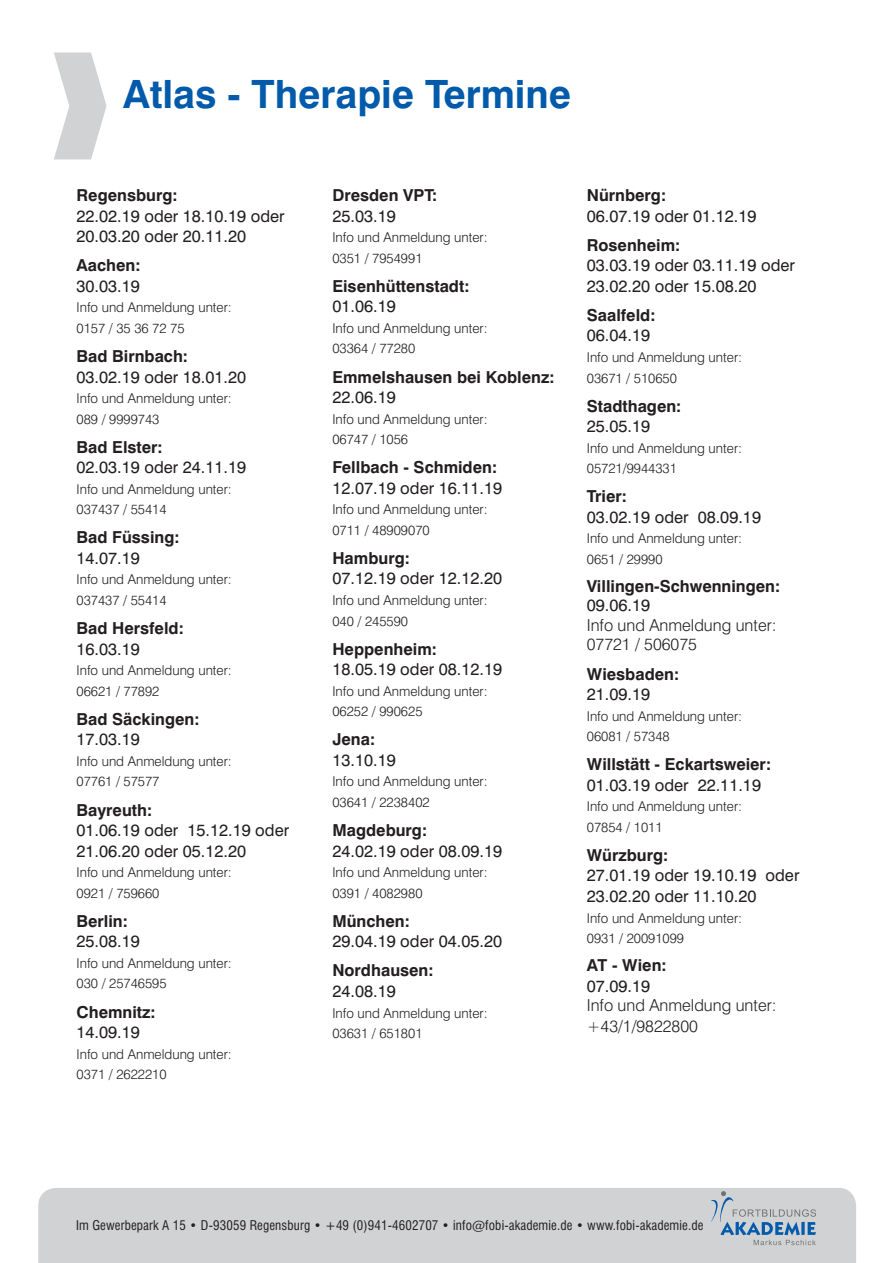
<style>
.page{position:relative;width:893px;height:1263px;background:#fff}
.page>*{position:absolute;margin:0;border:0;box-sizing:border-box;transform-origin:0 0}
.t1{font:700 39px "Swiss 721 BT";color:#015aaa}
.t2{font:16.5px/20.5px "Swiss 721 BT";color:#231f20}
.t3{font:700 16.5px "Swiss 721 BT";color:#231f20}
.t4{font:300 16.5px "Swiss 721 BT";color:#231f20}
.t5{font:300 13.5px/20.5px "Swiss 721 BT";color:#231f20}
.t6{font:condensed 13.05px "Swiss 721 BT";letter-spacing:.01em;color:#231f20}
</style>
<div class="page">
<div style="left:38px;top:1188px;width:818px;height:75px;background:#d1d2d4"></div>
<svg style="left:711px;top:1191px;width:105px;height:54px;background:#b2bec9"></svg>
<p class="t1" style="left:123px;top:70px;width:449px">Atlas - Therapie Termine</p>
<p class="t3" style="left:77px;top:185px;width:102px">Regensburg:</p>
<p class="t2" style="left:77px;top:205px;width:210px">22.02.19 oder 18.10.19 oder<br>20.03.20 oder 20.11.20</p>
<p class="t3" style="left:77px;top:255px;width:65px">Aachen:</p>
<p class="t2" style="left:77px;top:275px;width:65px">30.03.19</p>
<p class="t5" style="left:77px;top:297px;width:157px">Info und Anmeldung unter:<br>0157 / 35 36 72 75</p>
<p class="t3" style="left:77px;top:346px;width:113px">Bad Birnbach:</p>
<p class="t2" style="left:77px;top:366px;width:171px">03.02.19 oder 18.01.20</p>
<p class="t5" style="left:77px;top:388px;width:157px">Info und Anmeldung unter:</p>
<p class="t5" style="left:77px;top:408px;width:84px">089 / 9999743</p>
<p class="t3" style="left:77px;top:437px;width:88px">Bad Elster:</p>
<p class="t2" style="left:77px;top:457px;width:171px">02.03.19 oder 24.11.19</p>
<p class="t5" style="left:77px;top:479px;width:157px">Info und Anmeldung unter:</p>
<p class="t5" style="left:77px;top:499px;width:92px">037437 / 55414</p>
<p class="t3" style="left:77px;top:527px;width:104px">Bad Füssing:</p>
<p class="t2" style="left:77px;top:548px;width:65px">14.07.19</p>
<p class="t5" style="left:77px;top:569px;width:157px">Info und Anmeldung unter:</p>
<p class="t5" style="left:77px;top:590px;width:92px">037437 / 55414</p>
<p class="t3" style="left:77px;top:618px;width:109px">Bad Hersfeld:</p>
<p class="t2" style="left:77px;top:638px;width:65px">16.03.19</p>
<p class="t5" style="left:77px;top:660px;width:157px">Info und Anmeldung unter:</p>
<p class="t5" style="left:77px;top:680px;width:84px">06621 / 77892</p>
<p class="t3" style="left:77px;top:709px;width:124px">Bad Säckingen:</p>
<p class="t2" style="left:77px;top:729px;width:65px">17.03.19</p>
<p class="t5" style="left:77px;top:751px;width:157px">Info und Anmeldung unter:</p>
<p class="t5" style="left:77px;top:771px;width:84px">07761 / 57577</p>
<p class="t3" style="left:77px;top:799px;width:77px">Bayreuth:</p>
<p class="t2" style="left:77px;top:820px;width:214px">01.06.19 oder 15.12.19 oder</p>
<p class="t2" style="left:77px;top:840px;width:171px">21.06.20 oder 05.12.20</p>
<p class="t5" style="left:77px;top:862px;width:157px">Info und Anmeldung unter:</p>
<p class="t5" style="left:77px;top:882px;width:84px">0921 / 759660</p>
<p class="t3" style="left:77px;top:911px;width:53px">Berlin:</p>
<p class="t2" style="left:77px;top:931px;width:65px">25.08.19</p>
<p class="t5" style="left:77px;top:953px;width:157px">Info und Anmeldung unter:</p>
<p class="t5" style="left:77px;top:973px;width:92px">030 / 25746595</p>
<p class="t3" style="left:77px;top:1001px;width:81px">Chemnitz:</p>
<p class="t2" style="left:77px;top:1022px;width:65px">14.09.19</p>
<p class="t5" style="left:77px;top:1043px;width:157px">Info und Anmeldung unter:</p>
<p class="t5" style="left:77px;top:1064px;width:92px">0371 / 2622210</p>
<p class="t3" style="left:332px;top:185px;width:106px">Dresden VPT:</p>
<p class="t2" style="left:332px;top:205px;width:65px">25.03.19</p>
<p class="t5" style="left:332px;top:227px;width:157px">Info und Anmeldung unter:</p>
<p class="t5" style="left:332px;top:247px;width:92px">0351 / 7954991</p>
<p class="t3" style="left:332px;top:276px;width:139px">Eisenhüttenstadt:</p>
<p class="t2" style="left:332px;top:296px;width:65px">01.06.19</p>
<p class="t5" style="left:332px;top:318px;width:157px">Info und Anmeldung unter:<br>03364 / 77280</p>
<p class="t3" style="left:332px;top:367px;width:224px">Emmelshausen bei Koblenz:</p>
<p class="t2" style="left:332px;top:387px;width:65px">22.06.19</p>
<p class="t5" style="left:332px;top:408px;width:157px">Info und Anmeldung unter:</p>
<p class="t5" style="left:332px;top:429px;width:77px">06747 / 1056</p>
<p class="t3" style="left:332px;top:457px;width:166px">Fellbach - Schmiden:</p>
<p class="t2" style="left:332px;top:477px;width:171px">12.07.19 oder 16.11.19</p>
<p class="t5" style="left:332px;top:499px;width:157px">Info und Anmeldung unter:</p>
<p class="t5" style="left:332px;top:520px;width:99px">0711 / 48909070</p>
<p class="t3" style="left:332px;top:548px;width:79px">Hamburg:</p>
<p class="t2" style="left:332px;top:568px;width:171px">07.12.19 oder 12.12.20</p>
<p class="t5" style="left:332px;top:590px;width:157px">Info und Anmeldung unter:</p>
<p class="t5" style="left:332px;top:610px;width:77px">040 / 245590</p>
<p class="t3" style="left:332px;top:639px;width:106px">Heppenheim:</p>
<p class="t2" style="left:332px;top:659px;width:171px">18.05.19 oder 08.12.19</p>
<p class="t5" style="left:332px;top:680px;width:157px">Info und Anmeldung unter:</p>
<p class="t5" style="left:332px;top:701px;width:92px">06252 / 990625</p>
<p class="t3" style="left:332px;top:729px;width:44px">Jena:</p>
<p class="t2" style="left:332px;top:750px;width:65px">13.10.19</p>
<p class="t5" style="left:332px;top:771px;width:157px">Info und Anmeldung unter:</p>
<p class="t5" style="left:332px;top:792px;width:99px">03641 / 2238402</p>
<p class="t3" style="left:332px;top:820px;width:96px">Magdeburg:</p>
<p class="t2" style="left:332px;top:840px;width:171px">24.02.19 oder 08.09.19</p>
<p class="t5" style="left:332px;top:862px;width:157px">Info und Anmeldung unter:</p>
<p class="t5" style="left:332px;top:882px;width:92px">0391 / 4082980</p>
<p class="t3" style="left:332px;top:911px;width:79px">München:</p>
<p class="t2" style="left:332px;top:931px;width:171px">29.04.19 oder 04.05.20</p>
<p class="t3" style="left:332px;top:960px;width:103px">Nordhausen:</p>
<p class="t2" style="left:332px;top:981px;width:65px">24.08.19</p>
<p class="t5" style="left:332px;top:1002px;width:157px">Info und Anmeldung unter:</p>
<p class="t5" style="left:332px;top:1023px;width:92px">03631 / 651801</p>
<p class="t3" style="left:587px;top:185px;width:81px">Nürnberg:</p>
<p class="t2" style="left:587px;top:205px;width:171px">06.07.19 oder 01.12.19</p>
<p class="t3" style="left:587px;top:235px;width:95px">Rosenheim:</p>
<p class="t2" style="left:587px;top:255px;width:210px">03.03.19 oder 03.11.19 oder<br>23.02.20 oder 15.08.20</p>
<p class="t3" style="left:587px;top:305px;width:70px">Saalfeld:</p>
<p class="t2" style="left:587px;top:325px;width:65px">06.04.19</p>
<p class="t5" style="left:587px;top:347px;width:157px">Info und Anmeldung unter:</p>
<p class="t5" style="left:587px;top:367px;width:92px">03671 / 510650</p>
<p class="t3" style="left:587px;top:396px;width:96px">Stadthagen:</p>
<p class="t2" style="left:587px;top:416px;width:65px">25.05.19</p>
<p class="t5" style="left:587px;top:437px;width:157px">Info und Anmeldung unter:</p>
<p class="t5" style="left:587px;top:458px;width:92px">05721/9944331</p>
<p class="t3" style="left:587px;top:486px;width:41px">Trier:</p>
<p class="t2" style="left:587px;top:506px;width:176px">03.02.19 oder 08.09.19</p>
<p class="t5" style="left:587px;top:528px;width:157px">Info und Anmeldung unter:</p>
<p class="t5" style="left:587px;top:549px;width:77px">0651 / 29990</p>
<p class="t3" style="left:587px;top:576px;width:195px">Villingen-Schwenningen:</p>
<p class="t2" style="left:587px;top:595px;width:65px">09.06.19</p>
<p class="t4" style="left:587px;top:615px;width:191px">Info und Anmeldung unter:</p>
<p class="t4" style="left:587px;top:634px;width:112px">07721 / 506075</p>
<p class="t3" style="left:587px;top:663px;width:94px">Wiesbaden:</p>
<p class="t2" style="left:587px;top:684px;width:65px">21.09.19</p>
<p class="t5" style="left:587px;top:705px;width:157px">Info und Anmeldung unter:</p>
<p class="t5" style="left:587px;top:726px;width:84px">06081 / 57348</p>
<p class="t3" style="left:587px;top:754px;width:186px">Willstätt - Eckartsweier:</p>
<p class="t2" style="left:587px;top:774px;width:176px">01.03.19 oder 22.11.19</p>
<p class="t5" style="left:587px;top:796px;width:157px">Info und Anmeldung unter:</p>
<p class="t5" style="left:587px;top:817px;width:77px">07854 / 1011</p>
<p class="t3" style="left:587px;top:845px;width:83px">Würzburg:</p>
<p class="t2" style="left:587px;top:865px;width:214px">27.01.19 oder 19.10.19 oder</p>
<p class="t2" style="left:587px;top:886px;width:171px">23.02.20 oder 11.10.20</p>
<p class="t5" style="left:587px;top:907px;width:157px">Info und Anmeldung unter:</p>
<p class="t5" style="left:587px;top:928px;width:99px">0931 / 20091099</p>
<p class="t3" style="left:587px;top:955px;width:81px">AT - Wien:</p>
<p class="t2" style="left:587px;top:975px;width:65px">07.09.19</p>
<p class="t4" style="left:587px;top:995px;width:191px">Info und Anmeldung unter:</p>
<p class="t4" style="left:587px;top:1016px;width:113px">+43/1/9822800</p>
<p class="t6" style="left:76px;top:1217px;width:629px">Im Gewerbepark A 15 • D-93059 Regensburg • +49 (0)941-4602707 • info@fobi-akademie.de • www.fobi-akademie.de</p>
</div>
